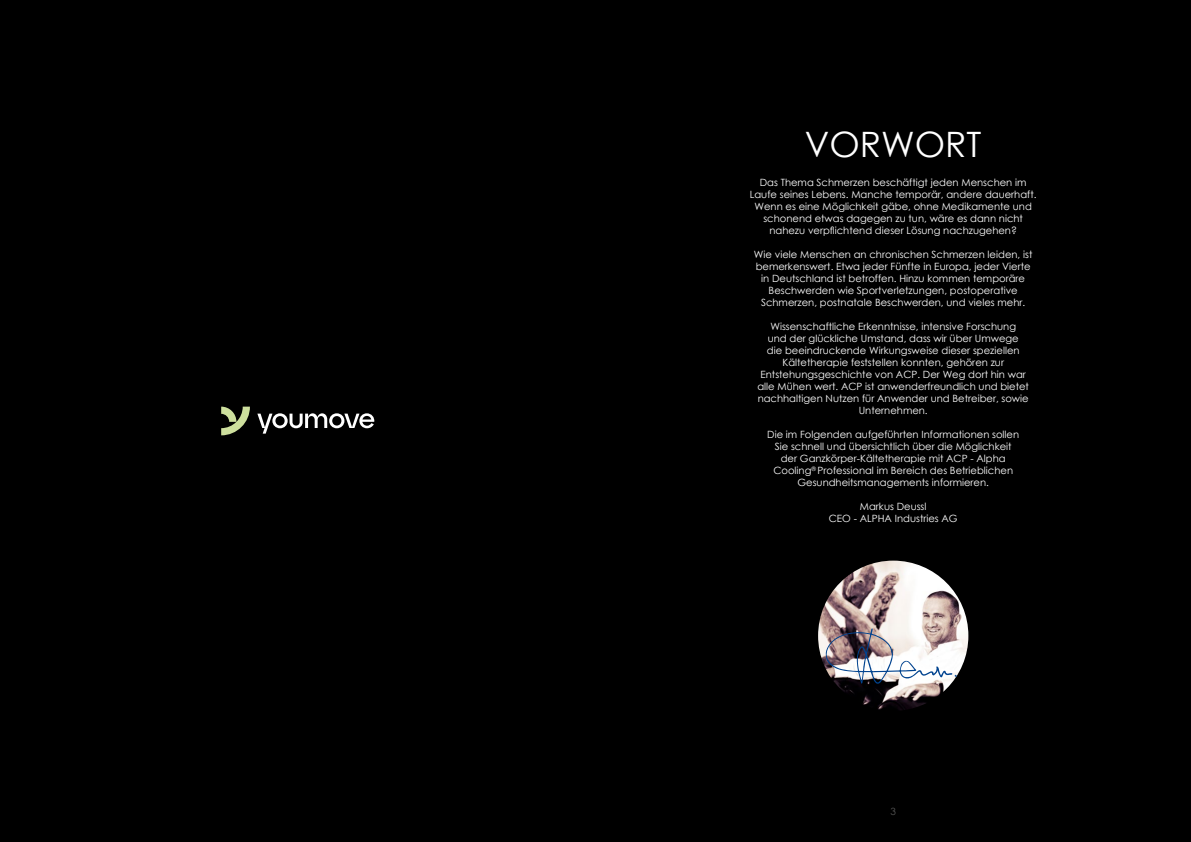
<style>
.page{position:relative;width:1191px;height:842px;background:#000}
.page>*{position:absolute;margin:0;border:0;box-sizing:border-box;transform-origin:0 0}
.t1{font:35px "Century Gothic";color:#fff}
.t2{font:10px/12px "Century Gothic";color:#fff;text-align:center}
.t3{font:10px "Century Gothic";color:#575756}
</style>
<div class="page">
<img style="left:818px;top:561px;width:150px;height:150px;border-radius:75px">
<img style="left:825px;top:628px;width:132px;height:56px">
<svg style="left:221px;top:407px;width:29px;height:28px"></svg>
<svg style="left:257px;top:413px;width:117px;height:21px"></svg>
<h1 class="t1" style="left:805px;top:120px;width:178px">VORWORT</h1>
<p class="t2" style="left:750px;top:176px;width:288px">Das Thema Schmerzen beschäftigt jeden Menschen im Laufe seines Lebens. Manche temporär, andere dauerhaft.<br>Wenn es eine Möglichkeit gäbe, ohne Medikamente und schonend etwas dagegen zu tun, wäre es dann nicht nahezu verpflichtend dieser Lösung nachzugehen?</p>
<p class="t2" style="left:754px;top:248px;width:280px">Wie viele Menschen an chronischen Schmerzen leiden, ist bemerkenswert. Etwa jeder Fünfte in Europa, jeder Vierte in Deutschland ist betroffen. Hinzu kommen temporäre Beschwerden wie Sportverletzungen, postoperative Schmerzen, postnatale Beschwerden, und vieles mehr.</p>
<p class="t2" style="left:757px;top:320px;width:273px">Wissenschaftliche Erkenntnisse, intensive Forschung<br>und der glückliche Umstand, dass wir über Umwege<br>die beeindruckende Wirkungsweise dieser speziellen Kältetherapie feststellen konnten, gehören zur Entstehungsgeschichte von ACP. Der Weg dort hin war alle Mühen wert. ACP ist anwenderfreundlich und bietet nachhaltigen Nutzen für Anwender und Betreiber, sowie Unternehmen.</p>
<p class="t2" style="left:767px;top:428px;width:253px">Die im Folgenden aufgeführten Informationen sollen Sie schnell und übersichtlich über die Möglichkeit der Ganzkörper-Kältetherapie mit ACP - Alpha Cooling<sup>®</sup> Professional im Bereich des Betrieblichen Gesundheitsmanagements informieren.</p>
<p class="t2" style="left:829px;top:500px;width:130px">Markus Deussl<br>CEO - ALPHA Industries AG</p>
<p class="t3" style="left:890px;top:805px;width:7px">3</p>
</div>
